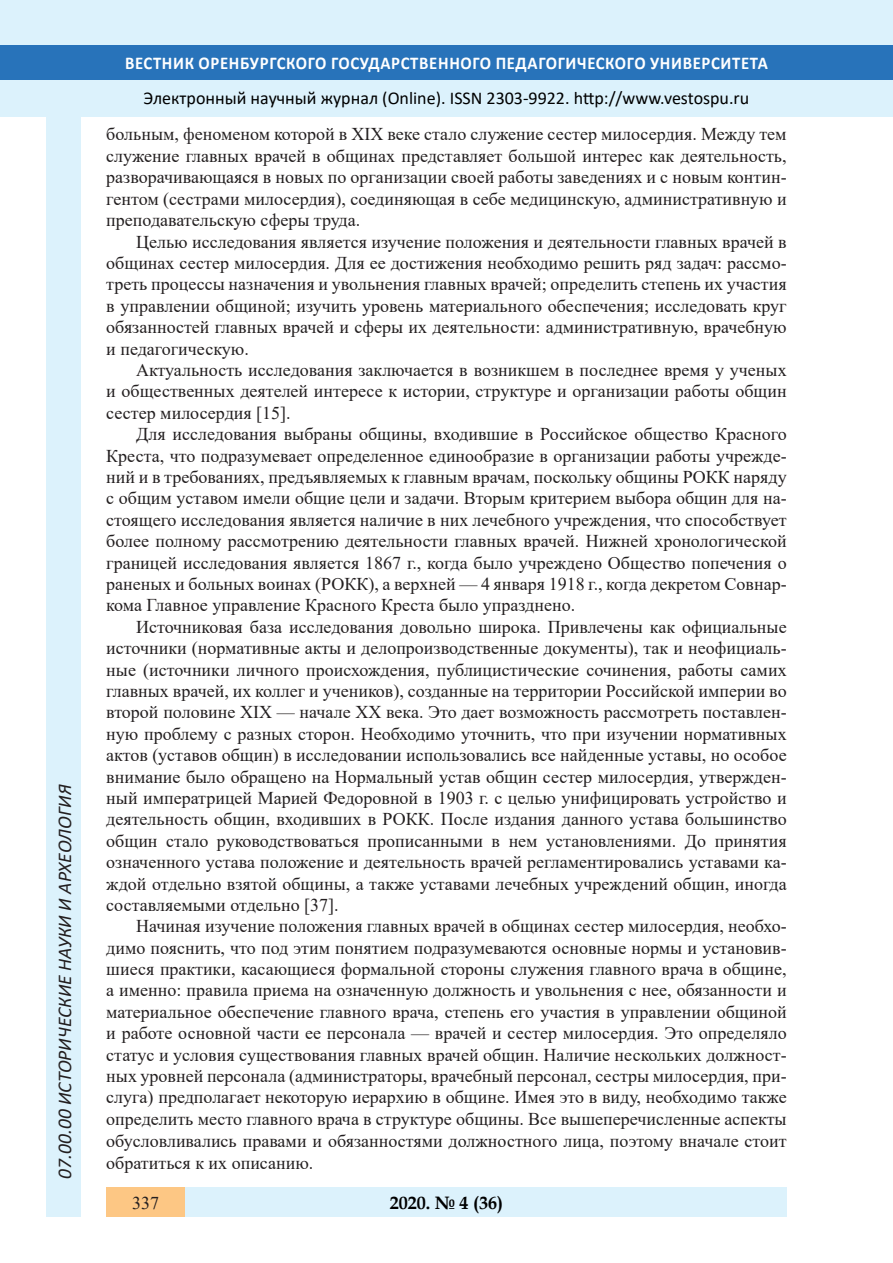
<style>
.page{position:relative;width:893px;height:1263px;background:#fff}
.page>*{position:absolute;margin:0;border:0;box-sizing:border-box;transform-origin:0 0}
.t1{font:italic 19.5px "Calibri";color:#231f20}
.Стиль2{font:18px/21.5px "Times New Roman";color:#231f20;text-align:justify}
.t2{font:18px "Calibri";color:#000}
.t3{font:700 18px "Calibri";letter-spacing:.04em;color:#fff;scale:.93 1}
.t4{font:700 18px "Book Antiqua";color:#000}
</style>
<div class="page">
<div style="left:0;top:0;width:893px;height:116px;background:#dcf2fc"></div>
<div style="left:0;top:45px;width:893px;height:34px;background:#2873ba"></div>
<div style="left:47px;top:116px;width:34px;height:1101px;background:#dcf2fc"></div>
<div style="left:106px;top:1188px;width:681px;height:29px;background:#dcf2fc"></div>
<div style="left:106px;top:1188px;width:79px;height:29px;background:#fdc784"></div>
<p class="t1" style="left:51px;top:1179px;width:395px;rotate:-90deg">07.00.00 ИСТОРИЧЕСКИЕ НАУКИ И АРХЕОЛОГИЯ</p>
<p class="t1" style="left:51px;top:1105px;width:206px;rotate:-90deg">БИОЛОГИЧЕСКИЕ НАУКИ</p>
<p class="t1" style="left:51px;top:1169px;width:11px;rotate:-90deg">3</p>
<p class="t3" style="left:125px;top:50px;width:693px">ВЕСТНИК ОРЕНБУРГСКОГО ГОСУДАРСТВЕННОГО ПЕДАГОГИЧЕСКОГО УНИВЕРСИТЕТА</p>
<p class="t2" style="left:144px;top:85px;width:607px">Электронный научный журнал (Online). ISSN 2303-9922. http://www.vestospu.ru</p>
<p class="t2" style="left:583px;top:85px;width:13px">t</p>
<p class="t2" style="left:583px;top:85px;width:13px">t</p>
<p class="Стиль2" style="left:106px;top:123px;width:682px">больным, феноменом которой в XIX веке стало служение сестер милосердия. Между тем служение главных врачей в общинах представляет большой интерес как деятельность, разворачивающаяся в новых по организации своей работы заведениях и с новым контин&shy;гентом (сестрами милосердия), соединяющая в себе медицинскую, административную и преподавательскую сферы труда.</p>
<p class="Стиль2" style="left:106px;top:230px;width:682px;text-indent:30px">Целью исследования является изучение положения и деятельности главных врачей в общинах сестер милосердия. Для ее достижения необходимо решить ряд задач: рассмо&shy;треть процессы назначения и увольнения главных врачей; определить степень их участия в управлении общиной; изучить уровень материального обеспечения; исследовать круг обязанностей главных врачей и сферы их деятельности: административную, врачебную и педагогическую.</p>
<p class="Стиль2" style="left:106px;top:359px;width:682px;text-indent:30px">Актуальность исследования заключается в возникшем в последнее время у ученых и общественных деятелей интересе к истории, структуре и организации работы общин сестер милосердия [15].</p>
<p class="Стиль2" style="left:106px;top:423px;width:682px;text-indent:30px">Для исследования выбраны общины, входившие в Российское общество Красного Креста, что подразумевает определенное единообразие в организации работы учрежде&shy;ний и в требованиях, предъявляемых к главным врачам, поскольку общины РОКК наряду с общим уставом имели общие цели и задачи. Вторым критерием выбора общин для на&shy;стоящего исследования является наличие в них лечебного учреждения, что способствует более полному рассмотрению деятельности главных врачей. Нижней хронологической границей исследования является 1867 г., когда было учреждено Общество попечения о раненых и больных воинах (РОКК), а верхней — 4 января 1918 г., когда декретом Совнар&shy;кома Главное управление Красного Креста было упразднено.</p>
<p class="Стиль2" style="left:106px;top:615px;width:682px;text-indent:30px">Источниковая база исследования довольно широка. Привлечены как официальные источники (нормативные акты и делопроизводственные документы), так и неофициаль&shy;ные (источники личного происхождения, публицистические сочинения, работы самих главных врачей, их коллег и учеников), созданные на территории Российской империи во второй половине XIX — начале XX века. Это дает возможность рассмотреть поставлен&shy;ную проблему с разных сторон. Необходимо уточнить, что при изучении нормативных актов (уставов общин) в исследовании использовались все найденные уставы, но особое внимание было обращено на Нормальный устав общин сестер милосердия, утвержден&shy;ный императрицей Марией Федоровной в 1903 г. с целью унифицировать устройство и деятельность общин, входивших в РОКК. После издания данного устава большинство общин стало руководствоваться прописанными в нем установлениями. До принятия означенного устава положение и деятельность врачей регламентировались уставами ка&shy;ждой отдельно взятой общины, а также уставами лечебных учреждений общин, иногда составляемыми отдельно [37].</p>
<p class="Стиль2" style="left:106px;top:915px;width:682px;text-indent:30px">Начиная изучение положения главных врачей в общинах сестер милосердия, необхо&shy;димо пояснить, что под этим понятием подразумеваются основные нормы и установив&shy;шиеся практики, касающиеся формальной стороны служения главного врача в общине, а именно: правила приема на означенную должность и увольнения с нее, обязанности и материальное обеспечение главного врача, степень его участия в управлении общиной и работе основной части ее персонала — врачей и сестер милосердия. Это определяло статус и условия существования главных врачей общин. Наличие нескольких должност&shy;ных уровней персонала (администраторы, врачебный персонал, сестры милосердия, при&shy;слуга) предполагает некоторую иерархию в общине. Имея это в виду, необходимо также определить место главного врача в структуре общины. Все вышеперечисленные аспекты обусловливались правами и обязанностями должностного лица, поэтому вначале стоит обратиться к их описанию.</p>
<p class="t4" style="left:390px;top:1190px;width:115px">2020. № 4 (36)</p>
<p class="Стиль2" style="left:132px;top:1191px;width:28px">337</p>
<p class="t4" style="left:460px;top:1190px;width:10px">2</p>
<p class="t4" style="left:408px;top:1190px;width:19px">18</p>
<p class="t4" style="left:460px;top:1190px;width:39px">1 25</p>
</div>
